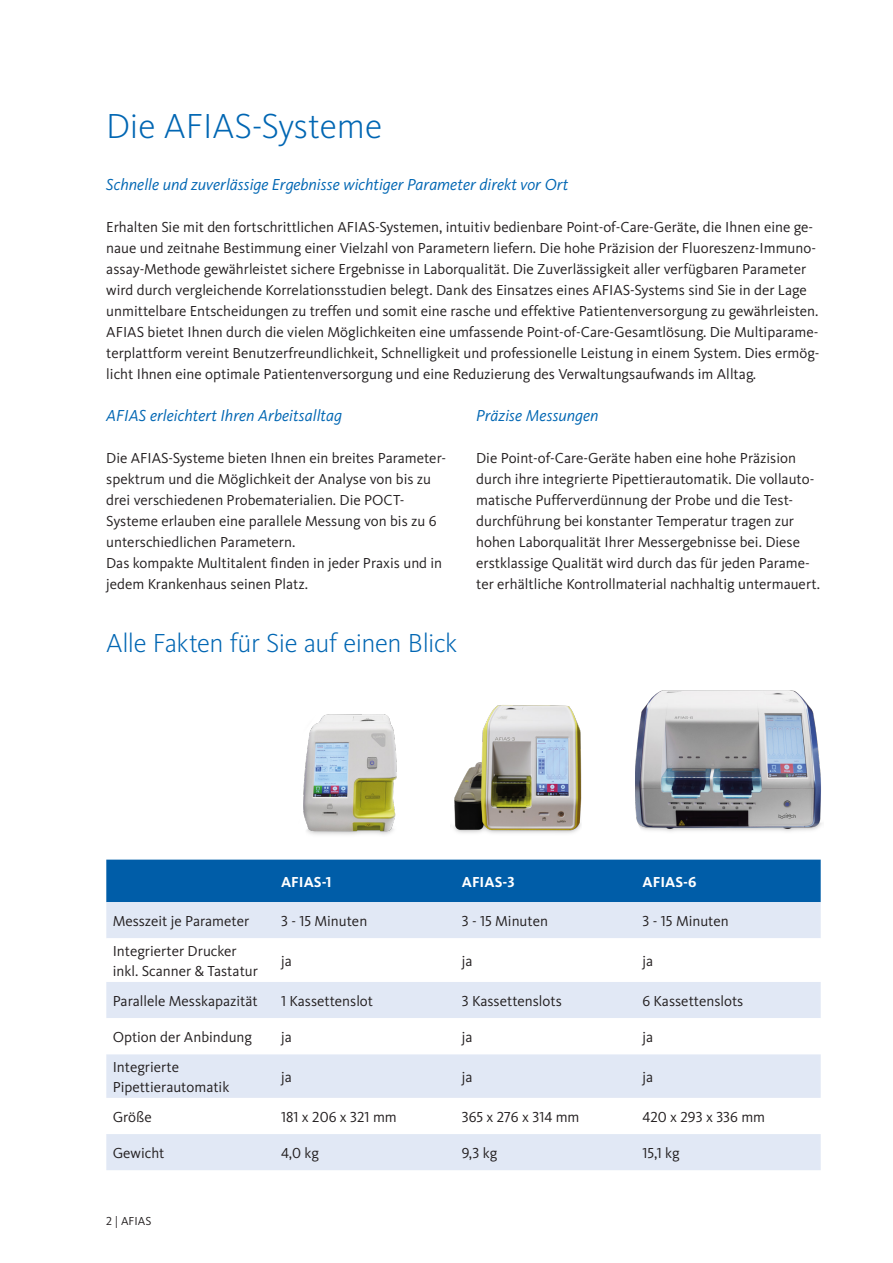
<style>
.page{position:relative;width:893px;height:1263px;background:#fff}
.page>*{position:absolute;margin:0;border:0;box-sizing:border-box;transform-origin:0 0}
.t1{font:300 36px "Kievit Pro";color:#0166b3}
.Key_specifications_L{font:300 27px "Kievit Pro";letter-spacing:-.02em;color:#0166b3}
.t2{font:italic 16.5px "Kievit Pro";color:#0166b3}
.t3{font:15px/21px "Kievit Pro";color:#231f20}
.t4{font:700 15px "Kievit Pro";color:#fff}
.t5{font:12px "Kievit Pro";color:#231f20}
</style>
<div class="page">
<div style="left:106px;top:860px;width:715px;height:42px;background:#005da8"></div>
<div style="left:106px;top:902px;width:715px;height:268px;background:#e1e8f5"></div>
<svg style="left:106px;top:938px;width:715px;height:196px"></svg>
<img style="left:635px;top:690px;width:187px;height:142px">
<img style="left:453px;top:705px;width:129px;height:128px">
<img style="left:303px;top:714px;width:94px;height:121px">
<p class="t1" style="left:106px;top:104px;width:277px">Die AFIAS-Systeme</p>
<p class="t2" style="left:106px;top:175px;width:464px">Schnelle und zuverlässige Ergebnisse wichtiger Parameter direkt vor Ort</p>
<p class="t3" style="left:106px;top:217px;width:715px">Erhalten Sie mit den fortschrittlichen AFIAS-Systemen, intuitiv bedienbare Point-of-Care-Geräte, die Ihnen eine ge&shy;naue und zeitnahe Bestimmung einer Vielzahl von Parametern liefern. Die hohe Präzision der Fluoreszenz-Immuno&shy;assay-Methode gewährleistet sichere Ergebnisse in Laborqualität. Die Zuverlässigkeit aller verfügbaren Parameter wird durch vergleichende Korrelationsstudien belegt. Dank des Einsatzes eines AFIAS-Systems sind Sie in der Lage unmittelbare Entscheidungen zu treffen und somit eine rasche und effektive Patientenversorgung zu gewährleisten.<br>AFIAS bietet Ihnen durch die vielen Möglichkeiten eine umfassende Point-of-Care-Gesamtlösung. Die Multiparame&shy;terplattform vereint Benutzerfreundlichkeit, Schnelligkeit und professionelle Leistung in einem System. Dies ermög&shy;licht Ihnen eine optimale Patientenversorgung und eine Reduzierung des Verwaltungsaufwands im Alltag.</p>
<p class="t2" style="left:106px;top:406px;width:237px">AFIAS erleichtert Ihren Arbeitsalltag</p>
<p class="t2" style="left:476px;top:406px;width:124px">Präzise Messungen</p>
<p class="t3" style="left:106px;top:448px;width:341px">Die AFIAS-Systeme bieten Ihnen ein breites Parameter-</p>
<p class="t3" style="left:106px;top:469px;width:337px">spektrum und die Möglichkeit der Analyse von bis zu drei verschiedenen Probematerialien. Die POCT-Systeme erlauben eine parallele Messung von bis zu 6 unterschiedlichen Parametern.<br>Das kompakte Multitalent finden in jeder Praxis und in jedem Krankenhaus seinen Platz.</p>
<p class="Key_specifications_L" style="left:106px;top:627px;width:352px">Alle Fakten für Sie auf einen Blick</p>
<p class="t3" style="left:476px;top:448px;width:345px">Die Point-of-Care-Geräte haben eine hohe Präzision durch ihre integrierte Pipettierautomatik. Die vollauto&shy;matische Pufferverdünnung der Probe und die Test&shy;durchführung bei konstanter Temperatur tragen zur hohen Laborqualität Ihrer Messergebnisse bei. Diese erstklassige Qualität wird durch das für jeden Parame&shy;ter erhältliche Kontrollmaterial nachhaltig untermauert.</p>
<p class="t4" style="left:281px;top:872px;width:52px">AFIAS-1</p>
<p class="t4" style="left:462px;top:872px;width:54px">AFIAS-3</p>
<p class="t4" style="left:642px;top:872px;width:55px">AFIAS-6</p>
<p class="t3" style="left:113px;top:910px;width:138px">Messzeit je Parameter</p>
<p class="t3" style="left:281px;top:910px;width:88px">3 - 15 Minuten</p>
<p class="t3" style="left:462px;top:910px;width:88px">3 - 15 Minuten</p>
<p class="t3" style="left:642px;top:910px;width:88px">3 - 15 Minuten</p>
<p class="t3" style="left:113px;top:941px;width:147px;line-height:19.5px">Integrierter Drucker inkl. Scanner &amp; Tastatur</p>
<p class="t3" style="left:281px;top:950px;width:12px">ja</p>
<p class="t3" style="left:462px;top:950px;width:12px">ja</p>
<p class="t3" style="left:642px;top:950px;width:12px">ja</p>
<p class="t3" style="left:113px;top:990px;width:147px">Parallele Messkapazität</p>
<p class="t3" style="left:281px;top:990px;width:94px">1 Kassettenslot</p>
<p class="t3" style="left:462px;top:990px;width:102px">3 Kassettenslots</p>
<p class="t3" style="left:642px;top:990px;width:102px">6 Kassettenslots</p>
<p class="t3" style="left:113px;top:1026px;width:141px">Option der Anbindung</p>
<p class="t3" style="left:281px;top:1026px;width:12px">ja</p>
<p class="t3" style="left:462px;top:1026px;width:12px">ja</p>
<p class="t3" style="left:642px;top:1026px;width:12px">ja</p>
<p class="t3" style="left:113px;top:1056px;width:68px">Integrierte</p>
<p class="t3" style="left:113px;top:1076px;width:118px">Pipettierautomatik</p>
<p class="t3" style="left:281px;top:1066px;width:12px">ja</p>
<p class="t3" style="left:462px;top:1066px;width:12px">ja</p>
<p class="t3" style="left:642px;top:1066px;width:12px">ja</p>
<p class="t3" style="left:113px;top:1106px;width:41px">Größe</p>
<p class="t3" style="left:281px;top:1106px;width:117px">181 x 206 x 321 mm</p>
<p class="t3" style="left:462px;top:1106px;width:119px">365 x 276 x 314 mm</p>
<p class="t3" style="left:642px;top:1106px;width:124px">420 x 293 x 336 mm</p>
<p class="t3" style="left:113px;top:1142px;width:53px">Gewicht</p>
<p class="t3" style="left:281px;top:1142px;width:40px">4,0 kg</p>
<p class="t3" style="left:462px;top:1142px;width:37px">9,3 kg</p>
<p class="t3" style="left:642px;top:1142px;width:39px">15,1 kg</p>
<p class="t5" style="left:106px;top:1214px;width:47px">2 | AFIAS</p>
</div>
